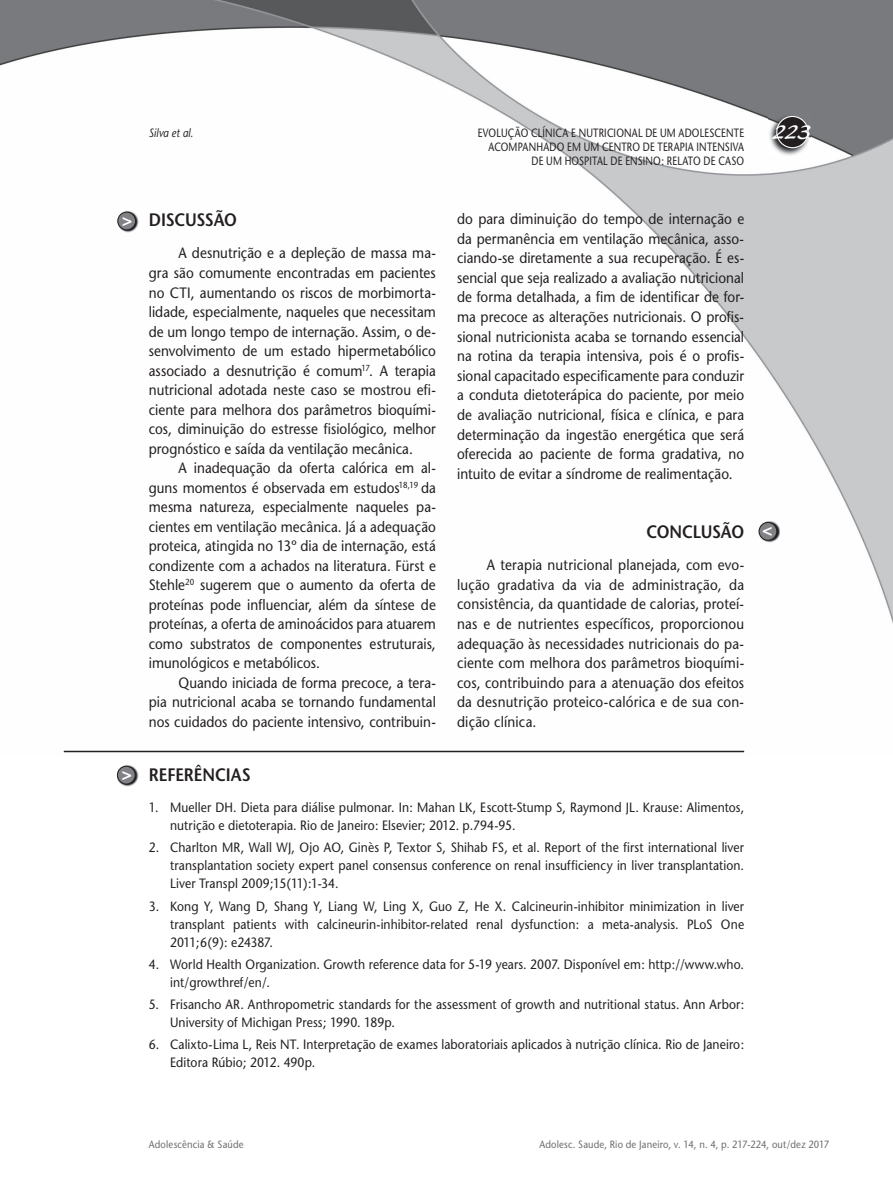
<style>
.page{position:relative;width:893px;height:1191px;background:#fff}
.page>*{position:absolute;margin:0;border:0;box-sizing:border-box;transform-origin:0 0}
.t1{font:21px "Blacklight D";color:#fff}
.t2{font:600 18px "Stone Sans";letter-spacing:-.01em;color:#231f20;scale:.9 1}
.t3{font:700 17.25px "Helvetica";color:#fff}
.t4{font:15px/19.5px "Stone Sans";letter-spacing:.005em;color:#231f20;text-align:justify;scale:.9 1}
.t5{font:13.5px/18px "Stone Sans";letter-spacing:.005em;color:#231f20;scale:.9 1}
.t6{font:12px/14.4px "Stone Sans";letter-spacing:.02em;color:#231f20;text-align:right;scale:.8 1}
.t7{font:italic 12px "Stone Sans";letter-spacing:.01em;color:#231f20;scale:.85 1}
.t8{font:10.5px "Stone Sans";letter-spacing:.02em;color:#6c6d70;scale:.9 1}
</style>
<div class="page">
<img style="left:0;top:0;width:893px;height:753px">
<img style="left:769px;top:114px;width:41px;height:42px">
<div style="left:777px;top:116px;width:31px;height:32px;background:#231f20;border-radius:50%"></div>
<div style="left:776px;top:116px;width:33px;height:32px;border:1px solid #fff;border-radius:50%"></div>
<hr style="left:64px;top:750px;width:680px;height:2px;background:#231f20">
<img style="left:117px;top:765px;width:21px;height:21px">
<div style="left:117px;top:766px;width:18px;height:18px;background:#808285;border-radius:50%"></div>
<div style="left:117px;top:765px;width:19px;height:19px;border:1px solid #231f20;border-radius:50%"></div>
<img style="left:759px;top:521px;width:21px;height:21px">
<div style="left:759px;top:522px;width:18px;height:18px;background:#808285;border-radius:50%"></div>
<div style="left:759px;top:522px;width:18px;height:19px;border:1px solid #231f20;border-radius:50%"></div>
<img style="left:118px;top:211px;width:21px;height:21px">
<div style="left:118px;top:212px;width:18px;height:18px;background:#808285;border-radius:50%"></div>
<div style="left:117px;top:212px;width:19px;height:18px;border:1px solid #231f20;border-radius:50%"></div>
<p class="t7" style="left:149px;top:125px;width:54px">Silva et al.</p>
<p class="t6" style="left:478px;top:125px;width:334px">EVOLUÇÃO CLÍNICA E NUTRICIONAL DE UM ADOLESCENTE</p>
<h1 class="t1" style="left:773px;top:119px;width:40px">223</h1>
<p class="t6" style="left:489px;top:140px;width:321px">ACOMPANHADO EM UM CENTRO DE TERAPIA INTENSIVA<br>DE UM HOSPITAL DE ENSINO: RELATO DE CASO</p>
<p class="t3" style="left:122px;top:209px;width:12px">&gt;</p>
<p class="t3" style="left:122px;top:763px;width:12px">&gt;</p>
<p class="t2" style="left:149px;top:209px;width:99px">DISCUSSÃO</p>
<p class="t4" style="left:149px;top:243px;width:320px;text-indent:30px">A desnutrição e a depleção de massa ma&shy;gra são comumente encontradas em pacientes no CTI, aumentando os riscos de morbimorta&shy;lidade, especialmente, naqueles que necessitam de um longo tempo de internação. Assim, o de&shy;senvolvimento de um estado hipermetabólico associado a desnutrição é comum<sup>17</sup>. A terapia nutricional adotada neste caso se mostrou efi&shy;ciente para melhora dos parâmetros bioquími&shy;cos, diminuição do estresse fisiológico, melhor prognóstico e saída da ventilação mecânica.</p>
<p class="t4" style="left:149px;top:458px;width:320px;text-indent:30px">A inadequação da oferta calórica em al&shy;guns momentos é observada em estudos<sup>18,19</sup> da mesma natureza, especialmente naqueles pa&shy;cientes em ventilação mecânica. Já a adequação proteica, atingida no 13º dia de internação, está condizente com a achados na literatura. Fürst e Stehle<sup>20</sup> sugerem que o aumento da oferta de proteínas pode influenciar, além da síntese de proteínas, a oferta de aminoácidos para atuarem como substratos de componentes estruturais, imunológicos e metabólicos.</p>
<p class="t4" style="left:149px;top:673px;width:320px;text-indent:30px">Quando iniciada de forma precoce, a tera&shy;pia nutricional acaba se tornando fundamental nos cuidados do paciente intensivo, contribuin-</p>
<p class="t4" style="left:457px;top:209px;width:320px">do para diminuição do tempo de internação e da permanência em ventilação mecânica, asso&shy;ciando-se diretamente a sua recuperação. É es&shy;sencial que seja realizado a avaliação nutricional de forma detalhada, a fim de identificar de for&shy;ma precoce as alterações nutricionais. O profis&shy;sional nutricionista acaba se tornando essencial na rotina da terapia intensiva, pois é o profis&shy;sional capacitado especificamente para conduzir a conduta dietoterápica do paciente, por meio de avaliação nutricional, física e clínica, e para determinação da ingestão energética que será oferecida ao paciente de forma gradativa, no intuito de evitar a síndrome de realimentação.</p>
<p class="t2" style="left:646px;top:520px;width:110px">CONCLUSÃO</p>
<p class="t4" style="left:457px;top:555px;width:320px;text-indent:30px">A terapia nutricional planejada, com evo&shy;lução gradativa da via de administração, da consistência, da quantidade de calorias, proteí&shy;nas e de nutrientes específicos, proporcionou adequação às necessidades nutricionais do pa&shy;ciente com melhora dos parâmetros bioquími&shy;cos, contribuindo para a atenuação dos efeitos da desnutrição proteico-calórica e de sua con&shy;dição clínica.</p>
<p class="t2" style="left:149px;top:764px;width:115px">REFERÊNCIAS</p>
<p class="t5" style="left:170px;top:798px;width:639px;text-indent:-21px">1. Mueller DH. Dieta para diálise pulmonar. In: Mahan LK, Escott-Stump S, Raymond JL. Krause: Alimentos, nutrição e dietoterapia. Rio de Janeiro: Elsevier; 2012. p.794-95.</p>
<p class="t5" style="left:170px;top:838px;width:639px;text-align:justify;text-indent:-21px">2. Charlton MR, Wall WJ, Ojo AO, Ginès P, Textor S, Shihab FS, et al. Report of the first international liver transplantation society expert panel consensus conference on renal insufficiency in liver transplantation.<br>Liver Transpl 2009;15(11):1-34.</p>
<p class="t5" style="left:170px;top:897px;width:639px;text-align:justify;text-indent:-21px">3. Kong Y, Wang D, Shang Y, Liang W, Ling X, Guo Z, He X. Calcineurin-inhibitor minimization in liver transplant patients with calcineurin-inhibitor-related renal dysfunction: a meta-analysis. PLoS One 2011;6(9): e24387.</p>
<p class="t5" style="left:170px;top:955px;width:639px;text-indent:-21px">4. World Health Organization. Growth reference data for 5-19 years. 2007. Disponível em: http://www.who. int/growthref/en/.</p>
<p class="t5" style="left:170px;top:995px;width:639px;text-indent:-21px">5. Frisancho AR. Anthropometric standards for the assessment of growth and nutritional status. Ann Arbor:<br>University of Michigan Press; 1990. 189p.</p>
<p class="t5" style="left:170px;top:1035px;width:639px;text-indent:-21px">6. Calixto-Lima L, Reis NT. Interpretação de exames laboratoriais aplicados à nutrição clínica. Rio de Janeiro:<br>Editora Rúbio; 2012. 490p.</p>
<p class="t3" style="left:772px;top:543px;width:12px;rotate:-180deg">&gt;</p>
<p class="t8" style="left:149px;top:1137px;width:107px">Adolescência &amp; Saúde</p>
<p class="t8" style="left:539px;top:1137px;width:323px">Adolesc. Saude, Rio de Janeiro, v. 14, n. 4, p. 217-224, out/dez 2017</p>
</div>
